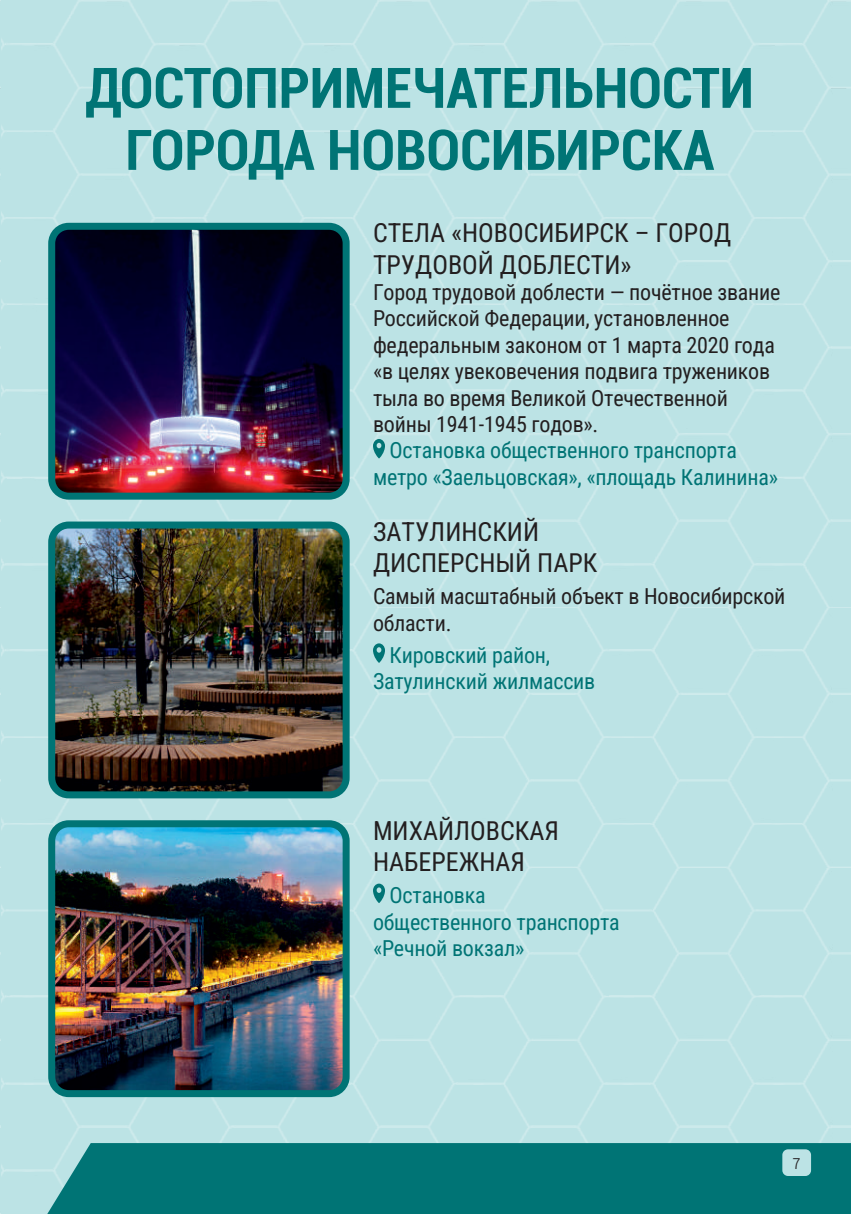
<style>
.page{position:relative;width:851px;height:1214px;background:#fff}
.page>*{position:absolute;margin:0;border:0;box-sizing:border-box;transform-origin:0 0}
.t1{font:700 condensed 56px/62px "Roboto";color:#007475;text-align:center}
.t2{font:26px/31.2px "Roboto Condensed";color:#231f20}
.t3{font:22px/26.4px "Roboto Condensed";letter-spacing:-.01em;color:#231f20}
.t4{font:22px/26.4px "Roboto Condensed";letter-spacing:-.01em;color:#007475}
.t5{font:300 16px "Russia";color:#231f20}
</style>
<div class="page">
<div style="left:1px;top:0;width:849px;height:1213px;background:#bce3e5"></div>
<hr style="left:0;top:0;width:1px;height:1213px;background:#bce3e5">
<div style="left:47px;top:1142px;width:803px;height:71px;background:#007475"></div>
<img style="left:52px;top:226px;width:294px;height:270px;border-radius:17px">
<div style="left:48px;top:223px;width:301px;height:276px;border:7px solid #007475;border-radius:17px"></div>
<img style="left:52px;top:525px;width:294px;height:269px;border-radius:17px">
<div style="left:48px;top:521px;width:301px;height:277px;border:7px solid #007475;border-radius:17px"></div>
<img style="left:52px;top:823px;width:294px;height:270px;border-radius:17px">
<div style="left:48px;top:820px;width:301px;height:276px;border:7px solid #007475;border-radius:17px"></div>
<svg style="left:373px;top:439px;width:12px;height:19px"></svg>
<svg style="left:373px;top:643px;width:12px;height:19px"></svg>
<svg style="left:373px;top:883px;width:12px;height:20px"></svg>
<div style="left:782px;top:1149px;width:28px;height:26px;background:#bce3e5;border-radius:6px"></div>
<h1 class="t1" style="left:86px;top:55px;width:669px">ДОСТОПРИМЕЧАТЕЛЬНОСТИ<br>ГОРОДА НОВОСИБИРСКА</h1>
<p class="t2" style="left:373px;top:216px;width:359px">СТЕЛА «НОВОСИБИРСК – ГОРОД<br>ТРУДОВОЙ ДОБЛЕСТИ»</p>
<p class="t3" style="left:373px;top:278px;width:409px">Город трудовой доблести — почётное звание Российской Федерации, установленное федеральным законом от 1 марта 2020 года «в целях увековечения подвига тружеников тыла во время Великой Отечественной войны 1941-1945 годов».</p>
<p class="t4" style="left:373px;top:436px;width:406px;text-indent:17px">Остановка общественного транспорта метро «Заельцовская», «площадь Калинина»</p>
<p class="t2" style="left:373px;top:515px;width:226px">ЗАТУЛИНСКИЙ<br>ДИСПЕРСНЫЙ ПАРК</p>
<p class="t3" style="left:373px;top:582px;width:414px">Самый масштабный объект в Новосибирской области.</p>
<p class="t4" style="left:373px;top:641px;width:224px;text-indent:17px">Кировский район,<br>Затулинский жилмассив</p>
<p class="t2" style="left:373px;top:813px;width:188px">МИХАЙЛОВСКАЯ<br>НАБЕРЕЖНАЯ</p>
<p class="t4" style="left:373px;top:881px;width:248px;text-indent:17px">Остановка общественного транспорта «Речной вокзал»</p>
<p class="t5" style="left:792px;top:1153px;width:9px">7</p>
</div>
